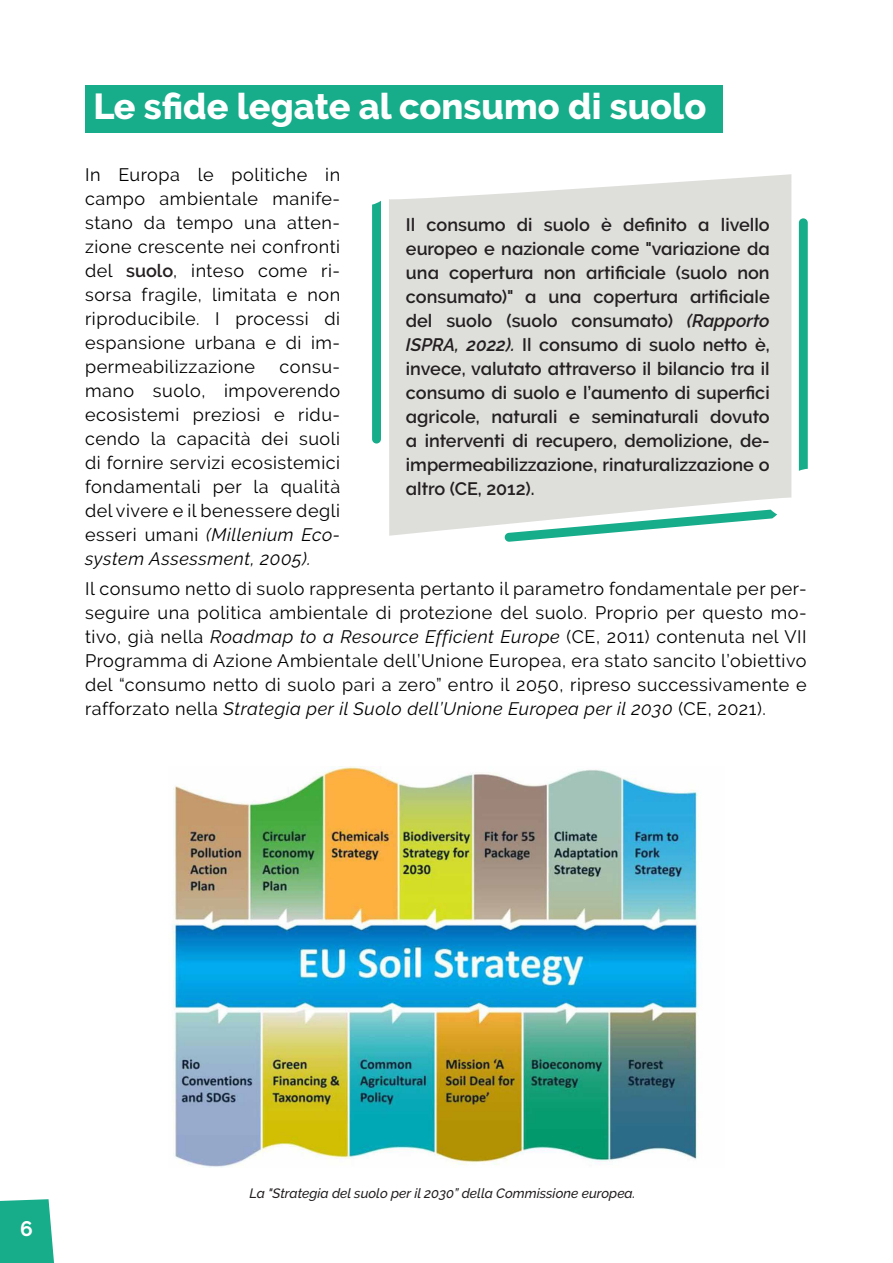
<style>
.page{position:relative;width:893px;height:1263px;background:#fff}
.page>*{position:absolute;margin:0;border:0;box-sizing:border-box;transform-origin:0 0}
.t1{font:800 36px "Raleway";color:#fdffff}
.t2{font:700 21px "Raleway";color:#fff}
.t3{font:18px/24px "Raleway";letter-spacing:.03em;color:#000;text-align:justify}
.t4{font:600 18px/24px "Raleway";color:#231f20;text-align:justify}
.t5{font:italic 500 13.5px "Raleway";color:#231f20}
.s1{font-weight:600;color:#231f20}
.s2{font-style:italic}
</style>
<div class="page">
<svg style="left:0;top:1199px;width:54px;height:64px;background:#26b191"></svg>
<div style="left:85px;top:85px;width:638px;height:48px;background:#17ac8a"></div>
<img style="left:172px;top:766px;width:526px;height:401px">
<div style="left:389px;top:174px;width:402px;height:362px;background:#dededb"></div>
<svg style="left:372px;top:201px;width:9px;height:242px;background:#1bad8c"></svg>
<svg style="left:504px;top:510px;width:273px;height:32px"></svg>
<svg style="left:799px;top:218px;width:9px;height:253px;background:#1fae8e"></svg>
<h1 class="t1" style="left:93px;top:86px;width:614px">Le sfide legate al consumo di suolo</h1>
<p class="t3" style="left:85px;top:162px;width:257px">In Europa le politiche in campo ambientale manife&shy;stano da tempo una atten&shy;zione crescente nei confronti del <span class="s1">suolo</span>, inteso come ri&shy;sorsa fragile, limitata e non riproducibile. I processi di espansione urbana e di im&shy;permeabilizzazione</p>
<p class="t4" style="left:406px;top:213px;width:365px">Il consumo di suolo è definito a livello europeo e nazionale come "variazione da una copertura non artificiale (suolo non consumato)" a una copertura artificiale del suolo (suolo consumato) <span class="s2">(Rapporto ISPRA, 2022).</span> Il consumo di suolo netto è, invece, valutato attraverso il bilancio tra il consumo di suolo e l’aumento di superfici agricole, naturali e seminaturali dovuto a interventi di recupero, demolizione, de&shy;impermeabilizzazione, rinaturalizzazione o altro (CE, 2012).</p>
<p class="t3" style="left:85px;top:354px;width:257px;text-indent:194px">consu&shy;mano suolo, impoverendo ecosistemi preziosi e ridu&shy;cendo la capacità dei suoli di fornire servizi ecosistemici fondamentali per la qualità del vivere e il benessere degli esseri umani <span class="s2">(Millenium Eco&shy;system Assessment, 2005).</span></p>
<p class="t3" style="left:85px;top:577px;width:723px">Il consumo netto di suolo rappresenta pertanto il parametro fondamentale per per&shy;seguire una politica ambientale di protezione del suolo. Proprio per questo mo&shy;tivo, già nella <span class="s2">Roadmap to a Resource Efficient Europe</span> (CE, 2011) contenuta nel VII Programma di Azione Ambientale dell’Unione Europea, era stato sancito l’obiettivo del “consumo netto di suolo pari a zero” entro il 2050, ripreso successivamente e rafforzato nella <span class="s2">Strategia per il Suolo dell’Unione Europea per il 2030</span> (CE, 2021).</p>
<p class="t2" style="left:20px;top:1216px;width:14px">6</p>
<p class="t5" style="left:250px;top:1186px;width:387px">La "Strategia del suolo per il 2030” della Commissione europea.</p>
</div>
